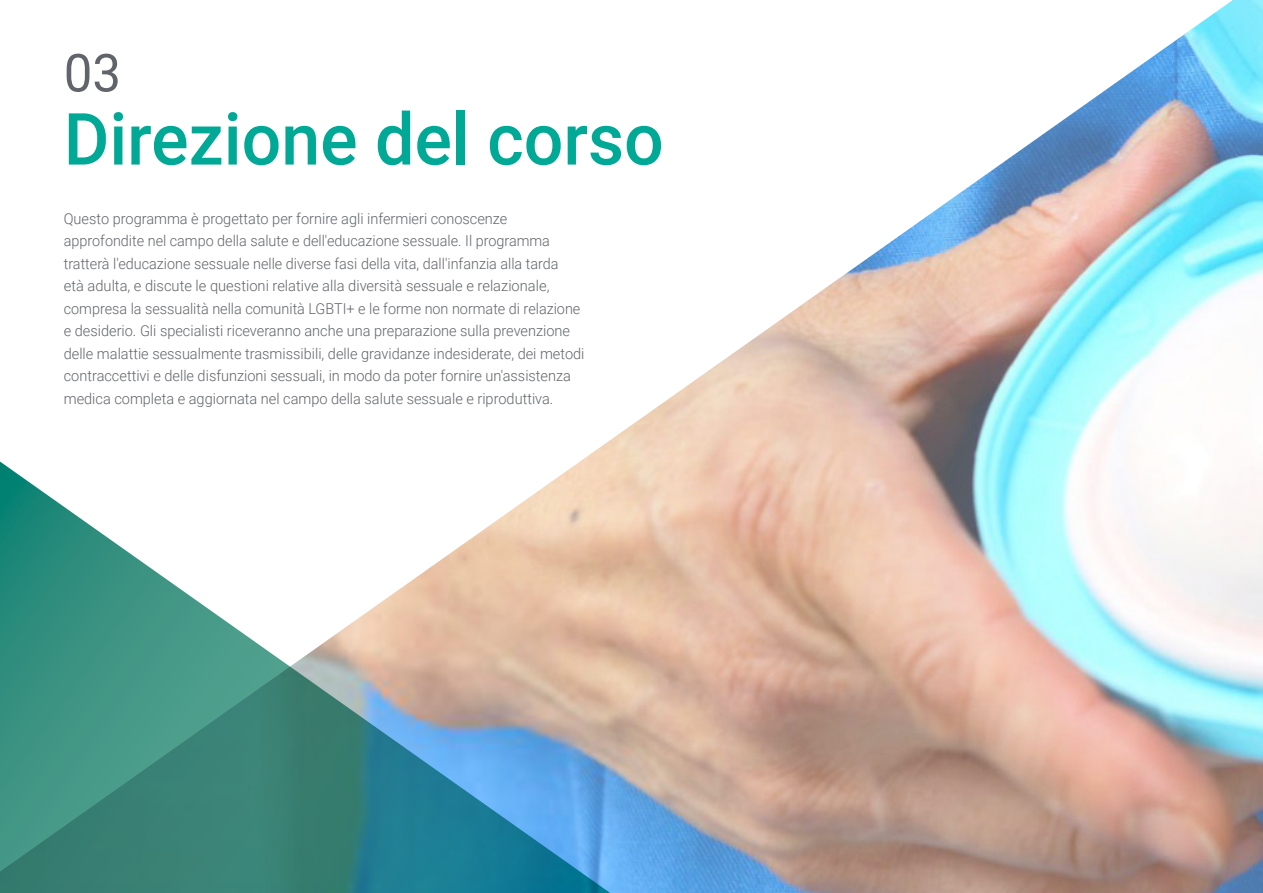
<style>
.page{position:relative;width:1263px;height:893px;background:#fff}
.page>*{position:absolute;margin:0;border:0;box-sizing:border-box;transform-origin:0 0}
.t1{font:500 72px "Roboto";color:#00a996}
.t2{font:52.5px "Roboto";color:#61646a}
.t3{font:300 15px/22.5px "Roboto";color:#61646a}
</style>
<div class="page">
<img style="left:602px;top:0;width:661px;height:893px">
<svg style="left:0;top:446px;width:640px;height:447px"></svg>
<h2 class="t2" style="left:64px;top:36px;width:59px">03</h2>
<h1 class="t1" style="left:64px;top:89px;width:601px">Direzione del corso</h1>
<p class="t3" style="left:64px;top:207px;width:522px">Questo programma è progettato per fornire agli infermieri conoscenze approfondite nel campo della salute e dell'educazione sessuale. Il programma tratterà l'educazione sessuale nelle diverse fasi della vita, dall'infanzia alla tarda<br>età adulta, e discute le questioni relative alla diversità sessuale e relazionale, compresa la sessualità nella comunità LGBTI+ e le forme non normate di relazione e desiderio. Gli specialisti riceveranno anche una preparazione sulla prevenzione delle malattie sessualmente trasmissibili, delle gravidanze indesiderate, dei metodi contraccettivi e delle disfunzioni sessuali, in modo da poter fornire un'assistenza medica completa e aggiornata nel campo della salute sessuale e riproduttiva.</p>
</div>
